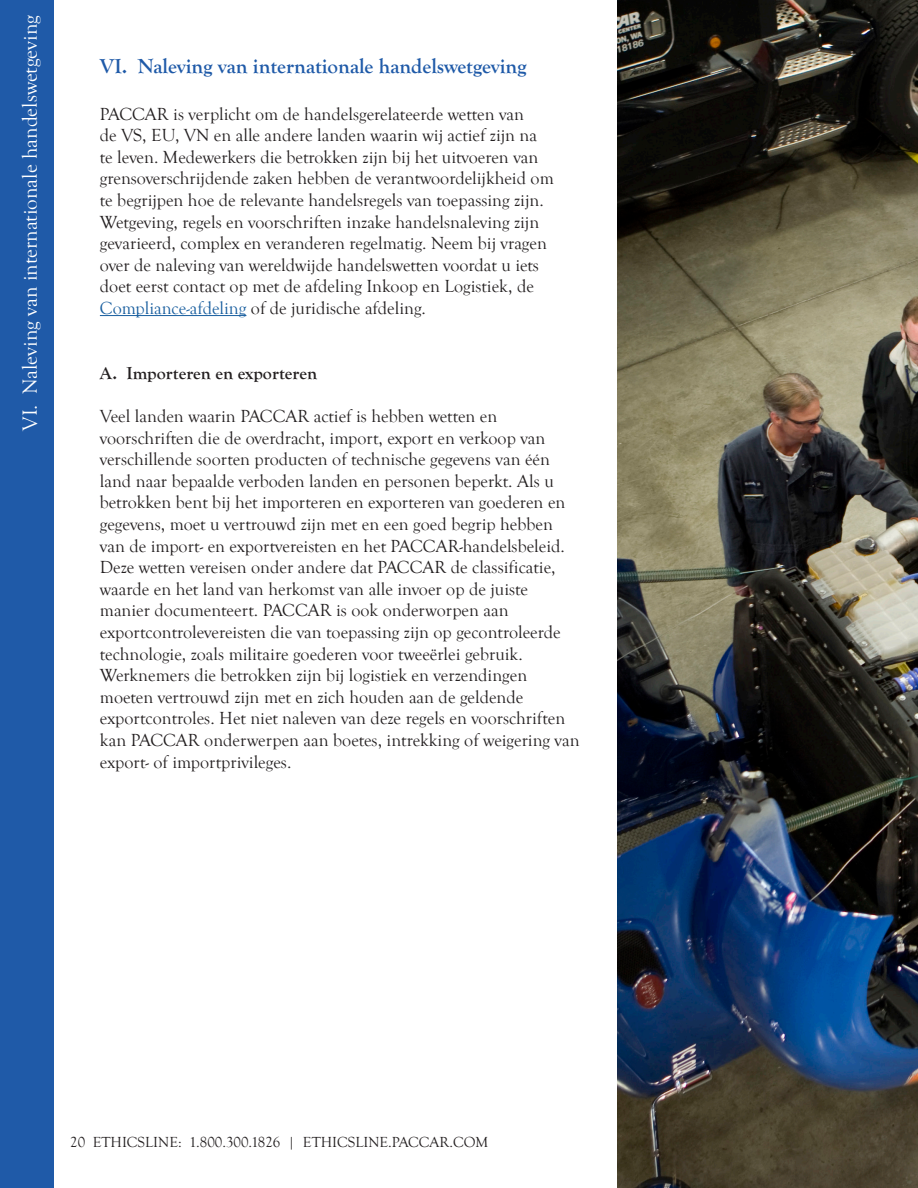
<style>
.page{position:relative;width:918px;height:1188px;background:#fff}
.page>*{position:absolute;margin:0;border:0;box-sizing:border-box;transform-origin:0 0}
.t1{font:21px "Goudy Old Style T";color:#fff}
.Paragraph_Style_3{font:700 21px "Goudy Old Style T";color:#1f5aa8}
.t2{font:18px/21.6px "Goudy Old Style T";color:#231f20}
.Paragraph_Style_3-2{font:700 18px "Goudy Old Style T";color:#231f20}
.t3{font:15px "Goudy Old Style T";color:#231f20}
.s1{color:#175d9e}
</style>
<div class="page">
<img style="left:618px;top:0;width:300px;height:1188px">
<div style="left:0;top:0;width:54px;height:1188px;background:#1f5aa8"></div>
<hr style="left:100px;top:315px;width:146px;height:1px;background:#175d9e">
<p class="t1" style="left:19px;top:431px;width:417px;rotate:-90deg">VI. Naleving van internationale handelswetgeving</p>
<p class="Paragraph_Style_3" style="left:100px;top:54px;width:428px">VI. Naleving van internationale handelswetgeving</p>
<p class="t2" style="left:100px;top:103px;width:455px">PACCAR is verplicht om de handelsgerelateerde wetten van<br>de VS, EU, VN en alle andere landen waarin wij actief zijn na te leven. Medewerkers die betrokken zijn bij het uitvoeren van grensoverschrijdende zaken hebben de verantwoordelijkheid om te begrijpen hoe de relevante handelsregels van toepassing zijn.<br>Wetgeving, regels en voorschriften inzake handelsnaleving zijn gevarieerd, complex en veranderen regelmatig. Neem bij vragen over de naleving van wereldwijde handelswetten voordat u iets doet eerst contact op met de afdeling Inkoop en Logistiek, de <span class="s1">Compliance-afdeling</span> of de juridische afdeling.</p>
<p class="Paragraph_Style_3-2" style="left:100px;top:363px;width:219px">A. Importeren en exporteren</p>
<p class="t2" style="left:100px;top:406px;width:481px">Veel landen waarin PACCAR actief is hebben wetten en voorschriften die de overdracht, import, export en verkoop van verschillende soorten producten of technische gegevens van één land naar bepaalde verboden landen en personen beperkt. Als u betrokken bent bij het importeren en exporteren van goederen en gegevens, moet u vertrouwd zijn met en een goed begrip hebben van de import- en exportvereisten en het PACCAR-handelsbeleid.<br>Deze wetten vereisen onder andere dat PACCAR de classificatie, waarde en het land van herkomst van alle invoer op de juiste manier documenteert. PACCAR is ook onderworpen aan exportcontrolevereisten die van toepassing zijn op gecontroleerde technologie, zoals militaire goederen voor tweeërlei gebruik.<br>Werknemers die betrokken zijn bij logistiek en verzendingen moeten vertrouwd zijn met en zich houden aan de geldende exportcontroles. Het niet naleven van deze regels en voorschriften kan PACCAR onderwerpen aan boetes, intrekking of weigering van export- of importprivileges.</p>
<p class="t3" style="left:70px;top:1134px;width:420px">20 ETHICSLINE: 1.800.300.1826 | ETHICSLINE.PACCAR.COM</p>
</div>
